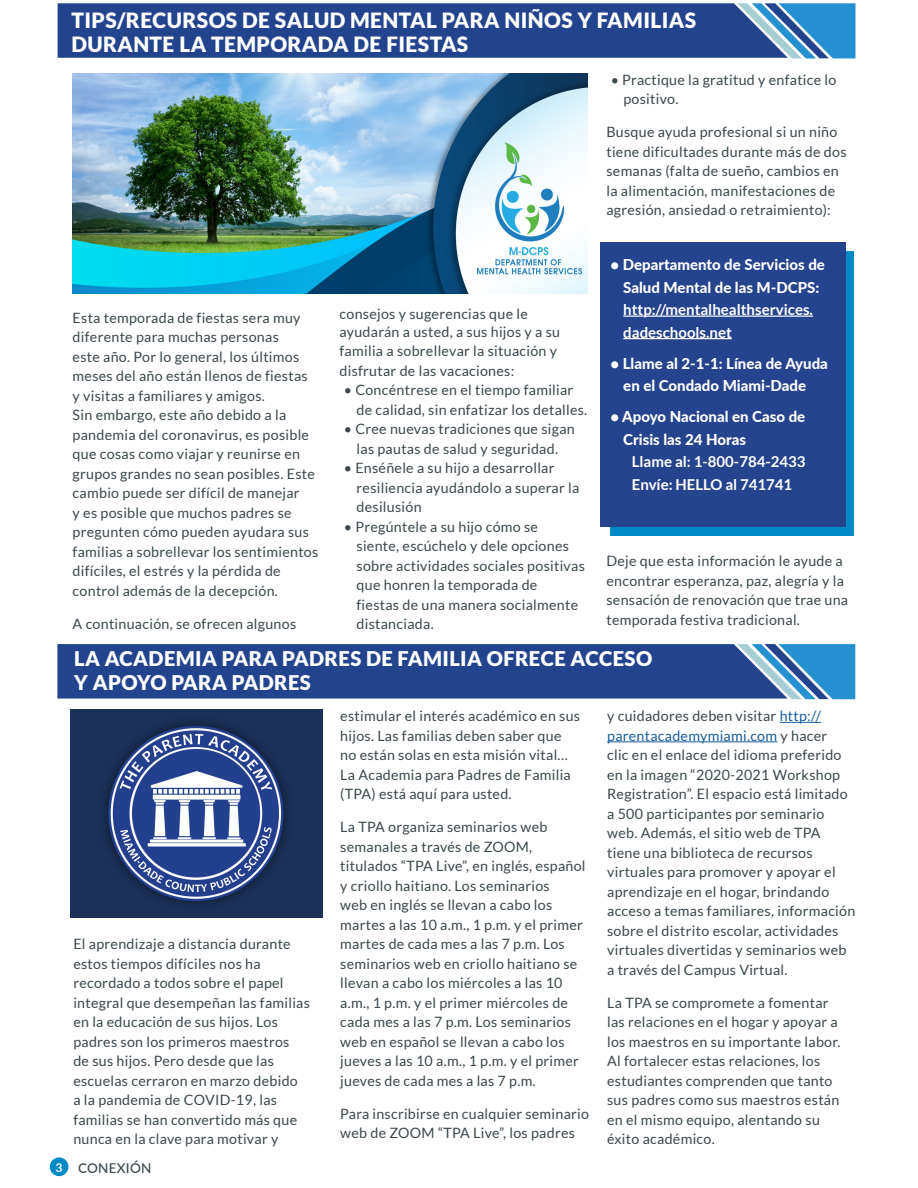
<style>
.page{position:relative;width:918px;height:1188px;background:#fff}
.page>*{position:absolute;margin:0;border:0;box-sizing:border-box;transform-origin:0 0}
.t1{font:900 21px/24px "Lato";letter-spacing:.02em;color:#fff}
.t2{font:900 20.25px/24px "Lato";letter-spacing:.02em;color:#fff}
.t3{font:800 15px/22.5px "Lato";color:#fff}
.t4{font:700 15px "Lato";color:#fff}
.Paragraph_Style{font:14.25px/19.5px "Lato";letter-spacing:.02em;color:#3a474c}
.t5{font:500 13.5px "Lato";letter-spacing:.02em;color:#3a474c}
.t6{font:700 12px "Lato";color:#fff}
.s1{font-weight:700}
.s2{color:#175d9e}
</style>
<div class="page">
<div style="left:50px;top:1157px;width:18px;height:19px;background:#008ac3;border-radius:50%"></div>
<img style="left:73px;top:73px;width:514px;height:220px">
<svg style="left:58px;top:3px;width:798px;height:55px;background:#295095"></svg>
<div style="left:611px;top:251px;width:243px;height:284px;background:#008ac3"></div>
<div style="left:600px;top:243px;width:246px;height:284px;background:#24458d"></div>
<hr style="left:623px;top:316px;width:190px;height:1px;background:#fff">
<hr style="left:623px;top:338px;width:109px;height:1px;background:#fff">
<hr style="left:780px;top:722px;width:41px;height:1px;background:#175d9e">
<hr style="left:607px;top:741px;width:171px;height:1px;background:#175d9e">
<img style="left:70px;top:710px;width:252px;height:207px">
<svg style="left:57px;top:644px;width:798px;height:55px;background:#2a5096"></svg>
<p class="t1" style="left:71px;top:8px;width:626px">TIPS/RECURSOS DE SALUD MENTAL PARA NIÑOS Y FAMILIAS<br>DURANTE LA TEMPORADA DE FIESTAS</p>
<p class="Paragraph_Style" style="left:73px;top:308px;width:247px">Esta temporada de fiestas sera muy diferente para muchas personas<br>este año. Por lo general, los últimos meses del año están llenos de fiestas y visitas a familiares y amigos.<br>Sin embargo, este año debido a la pandemia del coronavirus, es posible que cosas como viajar y reunirse en grupos grandes no sean posibles. Este cambio puede ser difícil de manejar<br>y es posible que muchos padres se pregunten cómo pueden ayudara sus familias a sobrellevar los sentimientos difíciles, el estrés y la pérdida de control además de la decepción.</p>
<p class="Paragraph_Style" style="left:73px;top:614px;width:225px">A continuación, se ofrecen algunos</p>
<p class="Paragraph_Style" style="left:340px;top:304px;width:222px;line-height:18px">consejos y sugerencias que le ayudarán a usted, a sus hijos y a su</p>
<p class="Paragraph_Style" style="left:340px;top:341px;width:219px">familia a sobrellevar la situación y disfrutar de las vacaciones:</p>
<p class="Paragraph_Style" style="left:357px;top:380px;width:232px;text-indent:-13px">• Concéntrese en el tiempo familiar de calidad, sin enfatizar los detalles.</p>
<p class="Paragraph_Style" style="left:344px;top:419px;width:233px;text-align:center">• Cree nuevas tradiciones que sigan las pautas de salud y seguridad.</p>
<p class="Paragraph_Style" style="left:357px;top:458px;width:224px;text-indent:-13px">• Enséñele a su hijo a desarrollar resiliencia ayudándolo a superar la desilusión</p>
<p class="Paragraph_Style" style="left:357px;top:517px;width:230px;text-indent:-13px">• Pregúntele a su hijo cómo se<br>siente, escúchelo y dele opciones sobre actividades sociales positivas que honren la temporada de<br>fiestas de una manera socialmente distanciada.</p>
<p class="Paragraph_Style" style="left:623px;top:70px;width:215px;text-indent:-13px">• Practique la gratitud y enfatice lo positivo.</p>
<p class="Paragraph_Style" style="left:606px;top:122px;width:242px">Busque ayuda profesional si un niño tiene dificultades durante más de dos semanas (falta de sueño, cambios en la alimentación, manifestaciones de agresión, ansiedad o retraimiento):</p>
<p class="t3" style="left:623px;top:253px;width:203px;text-indent:-13px">• Departamento de Servicios de<br>Salud Mental de las M-DCPS: <span class="s1">http://mentalhealthservices. dadeschools.net</span></p>
<p class="t3" style="left:623px;top:351px;width:206px;text-indent:-13px">• Llame al 2-1-1: Línea de Ayuda en el Condado Miami-Dade</p>
<p class="t3" style="left:623px;top:405px;width:183px;text-indent:-13px">• Apoyo Nacional en Caso de<br>Crisis las 24 Horas</p>
<p class="t4" style="left:632px;top:453px;width:175px">Llame al: 1-800-784-2433</p>
<p class="t4" style="left:632px;top:476px;width:162px">Envíe: HELLO al 741741</p>
<p class="Paragraph_Style" style="left:606px;top:551px;width:243px">Deje que esta información le ayude a encontrar esperanza, paz, alegría y la sensación de renovación que trae una temporada festiva tradicional.</p>
<p class="t2" style="left:74px;top:647px;width:579px">LA ACADEMIA PARA PADRES DE FAMILIA OFRECE ACCESO<br>Y APOYO PARA PADRES</p>
<p class="Paragraph_Style" style="left:73px;top:934px;width:238px">El aprendizaje a distancia durante estos tiempos difíciles nos ha recordado a todos sobre el papel integral que desempeñan las familias en la educación de sus hijos. Los padres son los primeros maestros<br>de sus hijos. Pero desde que las escuelas cerraron en marzo debido<br>a la pandemia de COVID-19, las familias se han convertido más que nunca en la clave para motivar y</p>
<p class="t6" style="left:56px;top:1160px;width:8px">3</p>
<p class="t5" style="left:78px;top:1158px;width:75px">CONEXIÓN</p>
<p class="Paragraph_Style" style="left:340px;top:706px;width:241px">estimular el interés académico en sus hijos. Las familias deben saber que no están solas en esta misión vital… La Academia para Padres de Familia (TPA) está aquí para usted.</p>
<p class="Paragraph_Style" style="left:340px;top:817px;width:247px">La TPA organiza seminarios web semanales a través de ZOOM, titulados “TPA Live”, en inglés, español y criollo haitiano. Los seminarios<br>web en inglés se llevan a cabo los martes a las 10 a.m., 1 p.m. y el primer martes de cada mes a las 7 p.m. Los seminarios web en criollo haitiano se llevan a cabo los miércoles a las 10 a.m., 1 p.m. y el primer miércoles de cada mes a las 7 p.m. Los seminarios web en español se llevan a cabo los jueves a las 10 a.m., 1 p.m. y el primer jueves de cada mes a las 7 p.m.</p>
<p class="Paragraph_Style" style="left:340px;top:1104px;width:250px">Para inscribirse en cualquier seminario web de ZOOM “TPA Live”, los padres</p>
<p class="Paragraph_Style" style="left:607px;top:706px;width:250px">y cuidadores deben visitar <span class="s2">http:// parentacademymiami.com</span> y hacer<br>clic en el enlace del idioma preferido en la imagen “2020-2021 Workshop Registration”. El espacio está limitado a 500 participantes por seminario web. Además, el sitio web de TPA tiene una biblioteca de recursos virtuales para promover y apoyar el aprendizaje en el hogar, brindando acceso a temas familiares, información sobre el distrito escolar, actividades virtuales divertidas y seminarios web a través del Campus Virtual.</p>
<p class="Paragraph_Style" style="left:607px;top:993px;width:235px">La TPA se compromete a fomentar las relaciones en el hogar y apoyar a los maestros en su importante labor.<br>Al fortalecer estas relaciones, los estudiantes comprenden que tanto sus padres como sus maestros están en el mismo equipo, alentando su éxito académico.</p>
</div>
